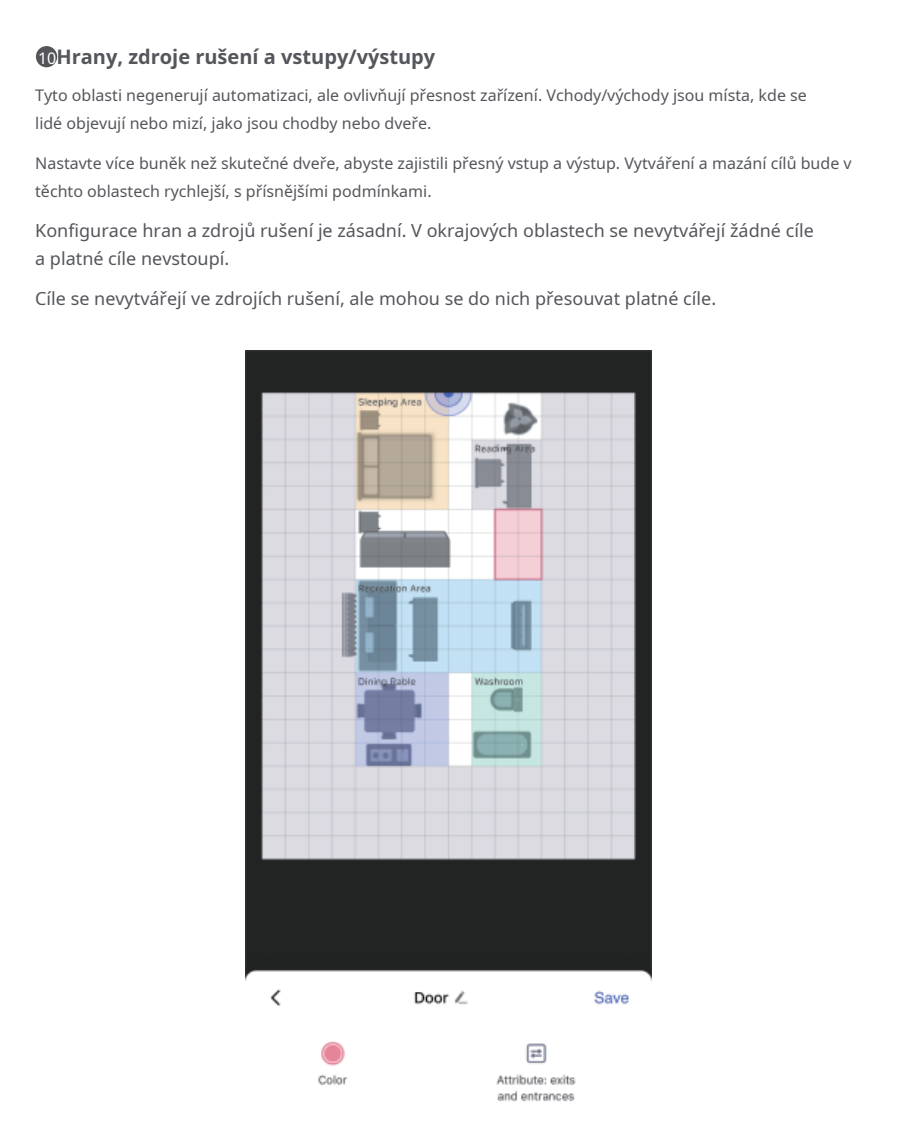
<style>
.page{position:relative;width:908px;height:1134px;background:#fff}
.page>*{position:absolute;margin:0;border:0;box-sizing:border-box;transform-origin:0 0}
.t1{font:700 20px "Noto Sans";color:#54565b}
.t2{font:18px/28px "Noto Sans";color:#54565b}
.t3{font:16px/28px "Noto Sans";color:#54565b}
.s1{font-weight:400;font-size:16px;color:#fff}
</style>
<div class="page">
<div style="left:36px;top:46px;width:21px;height:21px;background:#54555a;border-radius:50%"></div>
<img style="left:245px;top:350px;width:406px;height:752px">
<p class="t1" style="left:38px;top:42px;width:398px"><span class="s1">10</span>Hrany, zdroje rušení a vstupy/výstupy</p>
<p class="t3" style="left:35px;top:80px;width:772px">Tyto oblasti negenerují automatizaci, ale ovlivňují přesnost zařízení. Vchody/východy jsou místa, kde se lidé objevují nebo mizí, jako jsou chodby nebo dveře.</p>
<p class="t3" style="left:35px;top:148px;width:817px">Nastavte více buněk než skutečné dveře, abyste zajistili přesný vstup a výstup. Vytváření a mazání cílů bude v těchto oblastech rychlejší, s přísnějšími podmínkami.</p>
<p class="t2" style="left:35px;top:216px;width:779px">Konfigurace hran a zdrojů rušení je zásadní. V okrajových oblastech se nevytvářejí žádné cíle a platné cíle nevstoupí.</p>
<p class="t2" style="left:35px;top:284px;width:682px">Cíle se nevytvářejí ve zdrojích rušení, ale mohou se do nich přesouvat platné cíle.</p>
</div>
